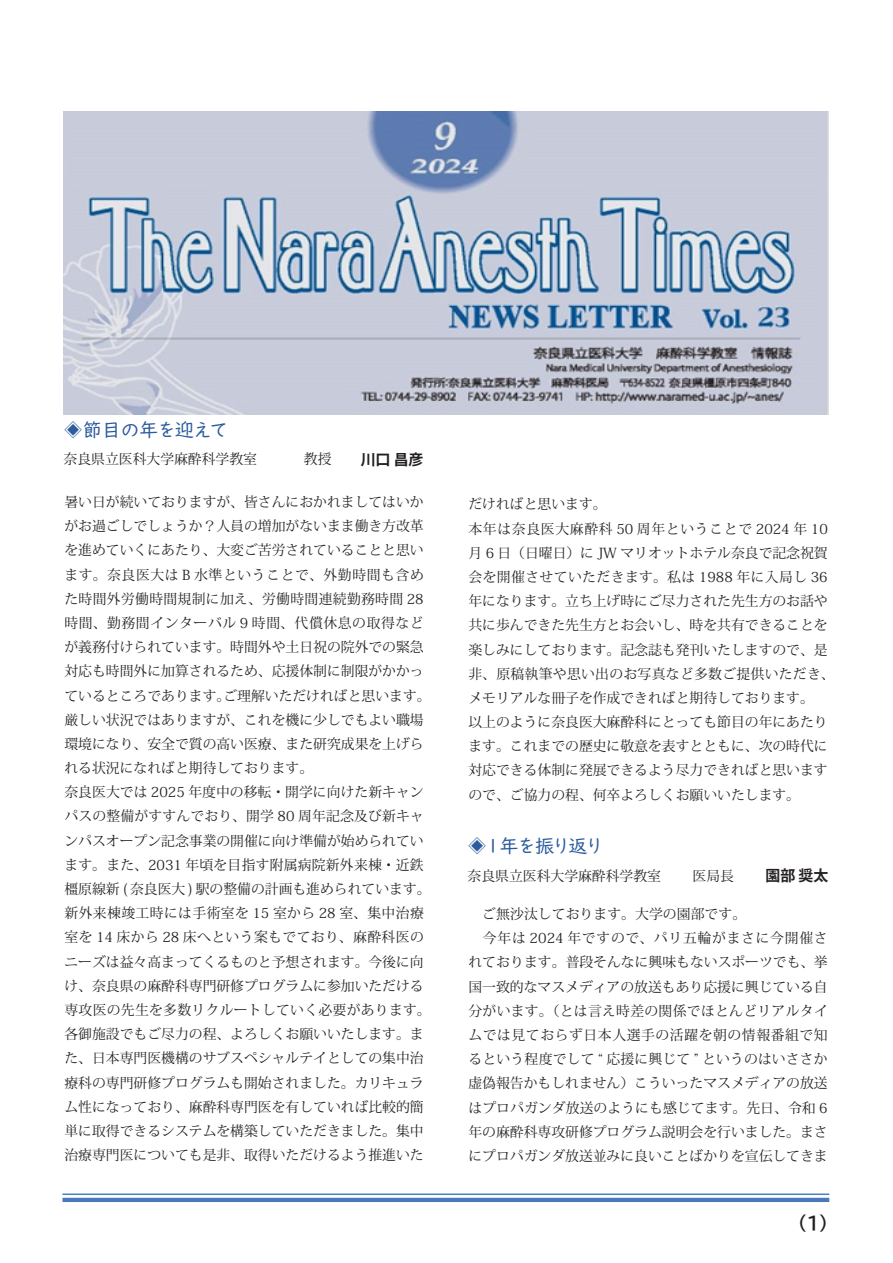
<style>
.page{position:relative;width:893px;height:1263px;background:#fff}
.page>*{position:absolute;margin:0;border:0;box-sizing:border-box;transform-origin:0 0}
.t1{font:19.2px "UD Digi Kyokasho NK R";color:#2b5c9d}
.ノンブル{font:18px "BIZ UDP Gothic Bold";color:#231f20}
.t2{font:700 14.85px "Koz Go Pr 6 N";color:#231f20}
.t3{font:13.8px/24.2px "Koz Min Pr 6 N";color:#231f20}
.s1{font-family:"Adobe Myungjo Std";font-weight:500}
.s2{font-family:"Koz Min Pr 6 N";font-weight:400;font-size:13.8px}
.s3{font-family:"Koz Go Pr 6 N";font-weight:700;font-size:14.85px}
</style>
<div class="page">
<img style="left:64px;top:112px;width:764px;height:302px">
<hr style="left:62px;top:1193px;width:767px;height:2px;background:#4a78bd">
<hr style="left:62px;top:1198px;width:767px;height:4px;background:#4a78bd">
<p class="t1" style="left:64px;top:419px;width:165px"><span class="s1">◈</span>節目の年を迎えて</p>
<p class="t3" style="left:64px;top:448px;width:223px">奈良県立医科大学麻酔科学教室　　</p>
<p class="t2" style="left:304px;top:451px;width:121px"><span class="s2">教授　</span> 川口 昌彦</p>
<p class="t3" style="left:64px;top:490px;width:368px">暑い日が続いておりますが、皆さんにおかれましてはいかがお過ごしでしょうか？人員の増加がないまま働き方改革を進めていくにあたり、大変ご苦労されていることと思います。奈良医大は B 水準ということで、外勤時間も含めた時間外労働時間規制に加え、労働時間連続勤務時間 28時間、勤務間インターバル 9 時間、代償休息の取得などが義務付けられています。時間外や土日祝の院外での緊急対応も時間外に加算されるため、応援体制に制限がかかっているところであります。ご理解いただければと思います。厳しい状況ではありますが、これを機に少しでもよい職場環境になり、安全で質の高い医療、また研究成果を上げられる状況になればと期待しております。</p>
<p class="t3" style="left:64px;top:780px;width:368px">奈良医大では 2025 年度中の移転・開学に向けた新キャンパスの整備がすすんでおり、開学 80 周年記念及び新キャンパスオープン記念事業の開催に向け準備が始められています。また、2031 年頃を目指す附属病院新外来棟・近鉄橿原線新 ( 奈良医大 ) 駅の整備の計画も進められています。新外来棟竣工時には手術室を 15 室から 28 室、集中治療室を 14 床から 28 床へという案もでており、麻酔科医のニーズは益々高まってくるものと予想されます。今後に向け、奈良県の麻酔科専門研修プログラムに参加いただける専攻医の先生を多数リクルートしていく必要があります。各御施設でもご尽力の程、よろしくお願いいたします。また、日本専門医機構のサブスペシャルテイとしての集中治療科の専門研修プログラムも開始されました。カリキュラム性になっており、麻酔科専門医を有していれば比較的簡単に取得できるシステムを構築していただきました。集中治療専門医についても是非、取得いただけるよう推進いた</p>
<p class="t3" style="left:468px;top:493px;width:140px">だければと思います。</p>
<p class="t3" style="left:468px;top:517px;width:368px">本年は奈良医大麻酔科 50 周年ということで 2024 年 10月 6 日（日曜日）に JW マリオットホテル奈良で記念祝賀会を開催させていただきます。私は 1988 年に入局し 36年になります。立ち上げ時にご尽力された先生方のお話や共に歩んできた先生方とお会いし、時を共有できることを楽しみにしております。記念誌も発刊いたしますので、是非、原稿執筆や思い出のお写真など多数ご提供いただき、メモリアルな冊子を作成できればと期待しております。</p>
<p class="t3" style="left:468px;top:710px;width:361px;text-align:justify">以上のように奈良医大麻酔科にとっても節目の年にあたります。これまでの歴史に敬意を表すとともに、次の時代に対応できる体制に発展できるよう尽力できればと思いますので、ご協力の程、何卒よろしくお願いいたします。</p>
<p class="t1" style="left:468px;top:835px;width:136px"><span class="s1">◈</span>１年を振り返り</p>
<p class="t3" style="left:468px;top:864px;width:362px">奈良県立医科大学麻酔科学教室　　 医局長　　 <span class="s3">園部 奨太</span></p>
<p class="t3" style="left:468px;top:902px;width:279px">　ご無沙汰しております。大学の園部です。</p>
<p class="t3" style="left:468px;top:926px;width:361px;text-align:justify">　今年は 2024 年ですので、パリ五輪がまさに今開催されております。普段そんなに興味もないスポーツでも、挙国一致的なマスメディアの放送もあり応援に興じている自分がいます。（とは言え時差の関係でほとんどリアルタイムでは見ておらず日本人選手の活躍を朝の情報番組で知るという程度でして “ 応援に興じて ” というのはいささか虚偽報告かもしれません）こういったマスメディアの放送はプロパガンダ放送のようにも感じてます。先日、令和 6年の麻酔科専攻研修プログラム説明会を行いました。まさにプロパガンダ放送並みに良いことばかりを宣伝してきま</p>
<p class="ノンブル" style="left:798px;top:1214px;width:31px">（1）</p>
</div>
